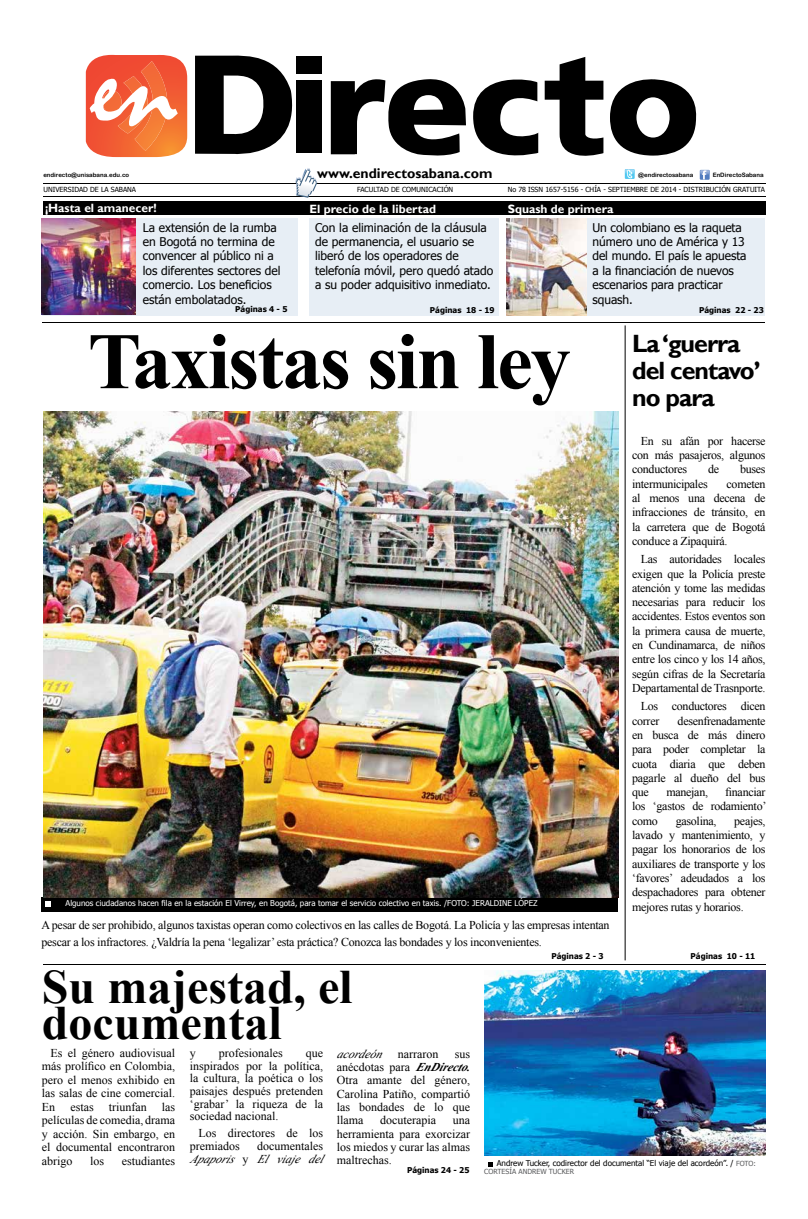
<style>
.page{position:relative;width:808px;height:1219px;background:#fff}
.page>*{position:absolute;margin:0;border:0;box-sizing:border-box;transform-origin:0 0}
.t1{font:700 80px "Times New Roman";letter-spacing:-.025em;color:#000}
.t2{font:700 48px/36px "Times New Roman";color:#000}
.t3{font:700 25px/27px "Gill Sans";letter-spacing:-.04em;color:#000}
.t4{font:700 14px "Gill Sans";color:#000}
.t5{font:12px/14.3px "Times New Roman";letter-spacing:-.02em;color:#000;text-align:justify}
.t6{font:12px/14.4px "Tahoma";color:#000}
.t7{font:12px/12.7px "Times New Roman";color:#000}
.t8{font:700 12px "Gill Sans";color:#fff}
.t9{font:italic 12px/13px "Times New Roman";color:#000}
.t10{font:8px "Tahoma";color:#fff}
.t11{font:700 8px "Tahoma";color:#000}
.t12{font:8px "Tahoma";color:#000}
.t13{font:7px "Tahoma";color:#000}
.t14{font:7px "Tahoma";color:#58595b}
.t15{font:6px "Arial Rounded MT Bold";color:#000}
.s1{font-style:normal}
.s2{font-weight:700;font-style:italic}
.s3{font-size:7px;color:#58595b}
</style>
<div class="page">
<div style="left:41px;top:897px;width:577px;height:14px;background:#000"></div>
<div style="left:506px;top:218px;width:259px;height:98px;background:#e7eef5"></div>
<div style="left:310px;top:218px;width:189px;height:98px;background:#e7eef5"></div>
<div style="left:42px;top:218px;width:256px;height:98px;background:#e7eef5"></div>
<hr style="left:43px;top:964px;width:722px;height:1px;background:#000">
<div style="left:43px;top:201px;width:722px;height:13px;background:#000"></div>
<svg style="left:46px;top:901px;width:5px;height:6px"></svg>
<img style="left:507px;top:218px;width:80px;height:98px">
<img style="left:43px;top:412px;width:575px;height:485px">
<img style="left:485px;top:970px;width:280px;height:185px">
<svg style="left:489px;top:1162px;width:4px;height:4px"></svg>
<hr style="left:43px;top:322px;width:722px;height:1px;background:#000">
<img style="left:42px;top:218px;width:93px;height:97px">
<div style="left:296px;top:81px;width:26px;height:72px;background:#000"></div>
<svg style="left:86px;top:54px;width:216px;height:104px"></svg>
<div style="left:296px;top:57px;width:26px;height:17px;background:#000"></div>
<svg style="left:331px;top:79px;width:135px;height:77px"></svg>
<svg style="left:473px;top:79px;width:65px;height:77px"></svg>
<svg style="left:545px;top:57px;width:58px;height:99px"></svg>
<svg style="left:610px;top:79px;width:87px;height:77px"></svg>
<hr style="left:43px;top:183px;width:723px;height:1px;background:#000">
<hr style="left:43px;top:196px;width:723px;height:1px;background:#000">
<svg style="left:295px;top:168px;width:22px;height:30px"></svg>
<hr style="left:625px;top:325px;width:1px;height:635px;background:#000">
<svg style="left:625px;top:169px;width:9px;height:10px"></svg>
<svg style="left:700px;top:170px;width:10px;height:10px"></svg>
<svg style="left:700px;top:170px;width:9px;height:9px"></svg>
<p class="t15" style="left:43px;top:172px;width:87px">endirecto@unisabana.edu.co</p>
<p class="t4" style="left:317px;top:165px;width:177px">www.endirectosabana.com</p>
<p class="t15" style="left:638px;top:172px;width:57px">@endirectosabana</p>
<p class="t15" style="left:713px;top:172px;width:53px">EnDirectoSabana</p>
<p class="t13" style="left:44px;top:185px;width:94px">UNIVERSIDAD DE LA SABANA</p>
<p class="t13" style="left:357px;top:185px;width:98px">FACULTAD DE COMUNICACIÓN</p>
<p class="t13" style="left:508px;top:185px;width:259px">No 78 ISSN 1657-5156 - CHÍA - SEPTIEMBRE DE 2014 - DISTRIBUCIÓN GRATUITA</p>
<p class="t8" style="left:45px;top:201px;width:113px">¡Hasta el amanecer!</p>
<p class="t8" style="left:310px;top:201px;width:128px">El precio de la libertad</p>
<p class="t8" style="left:508px;top:202px;width:107px">Squash de primera</p>
<p class="t6" style="left:143px;top:219px;width:139px">La extensión de la rumba en Bogotá no termina de convencer al público ni a los diferentes sectores del comercio. Los beneficios están embolatados.</p>
<p class="t6" style="left:315px;top:219px;width:180px">Con la eliminación de la cláusula de permanencia, el usuario se liberó de los operadores de telefonía móvil, pero quedó atado a su poder adquisitivo inmediato.</p>
<p class="t6" style="left:592px;top:219px;width:156px">Un colombiano es la raqueta número uno de América y 13 del mundo. El país le apuesta a la financiación de nuevos escenarios para practicar squash.</p>
<h1 class="t1" style="left:88px;top:306px;width:484px">Taxistas sin ley</h1>
<p class="t11" style="left:235px;top:304px;width:54px">Páginas 4 - 5</p>
<p class="t11" style="left:430px;top:304px;width:66px">Páginas 18 - 19</p>
<p class="t11" style="left:699px;top:304px;width:66px">Páginas 22 - 23</p>
<h3 class="t3" style="left:632px;top:331px;width:130px">La ‘guerra del centavo’ no para</h3>
<p class="t5" style="left:632px;top:433px;width:135px;text-indent:9px">En su afán por hacerse con más pasajeros, algunos conductores</p>
<p class="t5" style="left:708px;top:462px;width:13px">de</p>
<p class="t5" style="left:740px;top:462px;width:27px">buses</p>
<p class="t10" style="left:66px;top:897px;width:474px">Algunos ciudadanos hacen fila en la estación El Virrey, en Bogotá, para tomar el servicio colectivo en taxis. /FOTO: JERALDINE LÓPEZ</p>
<p class="t5" style="left:41px;top:917px;width:570px;line-height:17px">A pesar de ser prohibido, algunos taxistas operan como colectivos en las calles de Bogotá. La Policía y las empresas intentan pescar a los infractores. ¿Valdría la pena ‘legalizar’ esta práctica? Conozca las bondades y los inconvenientes.</p>
<p class="t11" style="left:551px;top:951px;width:54px">Páginas 2 - 3</p>
<h2 class="t2" style="left:42px;top:968px;width:312px">Su majestad, el documental</h2>
<p class="t5" style="left:632px;top:476px;width:77px">intermunicipales</p>
<p class="t5" style="left:632px;top:476px;width:135px;text-indent:94px">cometen al menos una decena de infracciones de tránsito, en la carretera que de Bogotá conduce a Zipaquirá.</p>
<p class="t5" style="left:632px;top:552px;width:135px;text-indent:9px">Las autoridades locales exigen que la Policía preste atención y tome las medidas necesarias para reducir los accidentes. Estos eventos son la primera causa de muerte, en Cundinamarca, de niños entre los cinco y los 14 años, según cifras de la Secretaría Departamental de Trasnporte.</p>
<p class="t5" style="left:632px;top:699px;width:135px;text-indent:9px">Los conductores dicen correr</p>
<p class="t5" style="left:632px;top:713px;width:135px;text-indent:45px">desenfrenadamente en busca de más dinero para poder completar la cuota diaria que deben pagarle al dueño del bus que</p>
<p class="t5" style="left:666px;top:785px;width:43px">manejan,</p>
<p class="t5" style="left:632px;top:785px;width:136px;text-indent:93px">financiar los ‘gastos de rodamiento’ como</p>
<p class="t5" style="left:632px;top:813px;width:135px;text-indent:102px">peajes, lavado y mantenimiento, y pagar los honorarios de los auxiliares de transporte y los ‘favores’ adeudados a los despachadores para obtener mejores rutas y horarios.</p>
<p class="t5" style="left:676px;top:813px;width:42px">gasolina,</p>
<p class="t11" style="left:691px;top:951px;width:66px">Páginas 10 - 11</p>
<p class="t5" style="left:42px;top:1046px;width:135px;line-height:13.5px;text-indent:9px">Es el género audiovisual más prolífico en Colombia, pero el menos exhibido en las salas de cine comercial.<br>En</p>
<p class="t5" style="left:42px;top:1100px;width:135px;line-height:13.5px;text-indent:120px">las películas de comedia, drama y acción. Sin embargo, en el documental encontraron abrigo</p>
<p class="t5" style="left:70px;top:1099px;width:25px">estas</p>
<p class="t7" style="left:109px;top:1100px;width:39px">triunfan</p>
<p class="t5" style="left:90px;top:1153px;width:16px">los</p>
<p class="t7" style="left:122px;top:1154px;width:55px">estudiantes</p>
<p class="t5" style="left:190px;top:1045px;width:7px">y</p>
<p class="t7" style="left:219px;top:1046px;width:65px">profesionales</p>
<p class="t5" style="left:190px;top:1046px;width:135px;line-height:12.7px;text-indent:116px">que inspirados por la política, la cultura, la poética o los paisajes después pretenden ‘grabar’ la riqueza de la sociedad nacional.</p>
<p class="t7" style="left:190px;top:1126px;width:135px;text-indent:9px">Los directores de los premiados</p>
<p class="t9" style="left:190px;top:1139px;width:139px;text-indent:67px"><span class="s1">documentales<br></span>Apaporis <span class="s1">y</span> El viaje del</p>
<p class="t9" style="left:337px;top:1047px;width:103px">acordeón <span class="s1">narraron</span></p>
<p class="t5" style="left:337px;top:1047px;width:136px;line-height:13.3px;text-indent:118px">sus anécdotas para <span class="s2">EnDirecto.<br></span>Otra amante del género, Carolina Patiño, compartió las bondades de lo que llama</p>
<p class="t7" style="left:380px;top:1114px;width:57px">docuterapia</p>
<p class="t5" style="left:337px;top:1113px;width:135px;line-height:13.3px;text-indent:116px">una herramienta para exorcizar los miedos y curar las almas maltrechas.</p>
<p class="t11" style="left:407px;top:1165px;width:64px">Páginas 24 - 25</p>
<p class="t12" style="left:497px;top:1157px;width:261px">Andrew Tucker, codirector del documental “El viaje del acordeón”. / <span class="s3">FOTO:</span></p>
<p class="t14" style="left:484px;top:1167px;width:91px">CORTESÍA ANDREW TUCKER</p>
</div>
